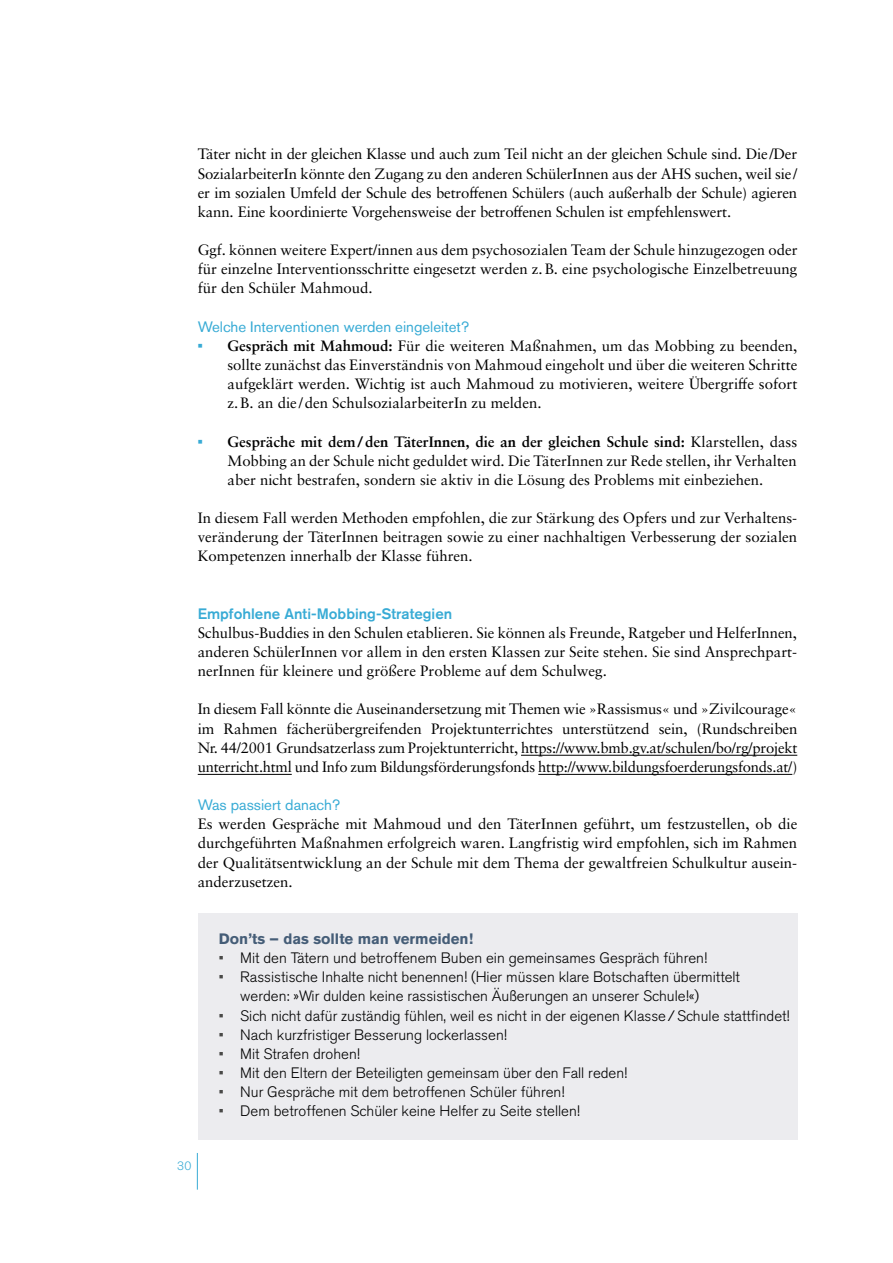
<style>
.page{position:relative;width:893px;height:1263px;background:#fff}
.page>*{position:absolute;margin:0;border:0;box-sizing:border-box;transform-origin:0 0}
.Lauftext{font:15px/19.2px "Sabon LT Pro";color:#000;text-align:justify}
.t1{font:300 15px/19.2px "Akzidenz Grotesk Pro";color:#000}
.Überschrift_4_ohne_Nummer{font:15px "Akzidenz Grotesk Pro";color:#38abd5}
.Überschrift_3_ohne_Nummer{font:500 15px "Akzidenz Grotesk Pro";color:#38abd5}
.Infokasten_Tipp_Überschrift{font:700 15px "Akzidenz Grotesk Pro";color:#455d77}
.t2{font:300 12px "Akzidenz Grotesk Pro";color:#38abd5}
.s1{font-family:"Akzidenz Grotesk Pro";font-weight:700;color:#38abd5}
.s2{font-weight:700}
.s3{font-weight:400;color:#494948}
</style>
<div class="page">
<hr style="left:197px;top:1153px;width:1px;height:36px;background:#38abd5">
<hr style="left:521px;top:755px;width:276px;height:1px;background:#000">
<hr style="left:198px;top:774px;width:94px;height:1px;background:#000">
<hr style="left:538px;top:774px;width:254px;height:1px;background:#000">
<div style="left:198px;top:914px;width:599px;height:53px;background:#ececef"></div>
<div style="left:198px;top:958px;width:599px;height:66px;background:#ececef"></div>
<div style="left:198px;top:1016px;width:599px;height:46px;background:#ececef"></div>
<div style="left:198px;top:1054px;width:599px;height:47px;background:#ececef"></div>
<div style="left:198px;top:1092px;width:599px;height:47px;background:#ececef"></div>
<p class="Lauftext" style="left:198px;top:144px;width:601px">Täter nicht in der gleichen Klasse und auch zum Teil nicht an der gleichen Schule sind. Die/Der SozialarbeiterIn könnte den Zugang zu den anderen SchülerInnen aus der AHS suchen, weil sie/ er im sozialen Umfeld der Schule des betroffenen Schülers (auch außerhalb der Schule) agieren kann. Eine koordinierte Vorgehensweise der betroffenen Schulen ist empfehlenswert.</p>
<p class="Lauftext" style="left:198px;top:240px;width:601px">Ggf. können weitere Expert/innen aus dem psychosozialen Team der Schule hinzugezogen oder für einzelne Interventionsschritte eingesetzt werden z.B. eine psychologische Einzelbetreuung für den Schüler Mahmoud.</p>
<p class="Überschrift_4_ohne_Nummer" style="left:198px;top:317px;width:273px">Welche Interventionen werden eingeleitet?</p>
<p class="Lauftext" style="left:227px;top:336px;width:571px;text-indent:-30px"><span class="s1">•</span> <span class="s2">Gespräch mit Mahmoud:</span> Für die weiteren Maßnahmen, um das Mobbing zu beenden, sollte zunächst das Einverständnis von Mahmoud eingeholt und über die weiteren Schritte aufgeklärt werden. Wichtig ist auch Mahmoud zu motivieren, weitere Übergriffe sofort z.B. an die /den SchulsozialarbeiterIn zu melden.</p>
<p class="Lauftext" style="left:227px;top:431px;width:571px;text-indent:-30px"><span class="s1">•</span> <span class="s2">Gespräche mit dem/den TäterInnen, die an der gleichen Schule sind:</span> Klarstellen, dass Mobbing an der Schule nicht geduldet wird. Die TäterInnen zur Rede stellen, ihr Verhalten aber nicht bestrafen, sondern sie aktiv in die Lösung des Problems mit einbeziehen.</p>
<p class="Lauftext" style="left:198px;top:508px;width:601px">In diesem Fall werden Methoden empfohlen, die zur Stärkung des Opfers und zur Verhaltens&shy;veränderung der TäterInnen beitragen sowie zu einer nachhaltigen Verbesserung der sozialen Kompetenzen innerhalb der Klasse führen.</p>
<h4 class="Überschrift_3_ohne_Nummer" style="left:198px;top:604px;width:256px">Empfohlene Anti-Mobbing-Strategien</h4>
<p class="Lauftext" style="left:198px;top:623px;width:601px">Schulbus-Buddies in den Schulen etablieren. Sie können als Freunde, Ratgeber und HelferInnen, anderen SchülerInnen vor allem in den ersten Klassen zur Seite stehen. Sie sind Ansprechpart&shy;nerInnen für kleinere und größere Probleme auf dem Schulweg.</p>
<p class="Lauftext" style="left:198px;top:699px;width:601px">In diesem Fall könnte die Auseinandersetzung mit Themen wie »Rassismus« und »Zivilcourage« im Rahmen fächerübergreifenden Projektunterrichtes unterstützend sein, (Rundschreiben Nr. 44/2001 Grundsatzerlass zum Projektunterricht, https://www.bmb.gv.at/schulen/bo/rg/projekt unterricht.html und Info zum Bildungsförderungsfonds http://www.bildungsfoerderungsfonds.at/)</p>
<p class="Überschrift_4_ohne_Nummer" style="left:198px;top:795px;width:144px">Was passiert danach?</p>
<p class="Lauftext" style="left:198px;top:814px;width:601px">Es werden Gespräche mit Mahmoud und den TäterInnen geführt, um festzustellen, ob die durchgeführten Maßnahmen erfolgreich waren. Langfristig wird empfohlen, sich im Rahmen der Qualitätsentwicklung an der Schule mit dem Thema der gewaltfreien Schulkultur ausein&shy;anderzusetzen.</p>
<p class="t2" style="left:177px;top:1158px;width:16px">30</p>
<h4 class="Infokasten_Tipp_Überschrift" style="left:219px;top:929px;width:256px">Don’ts – das sollte man vermeiden!</h4>
<p class="t1" style="left:219px;top:948px;width:490px"><span class="s3">•</span> Mit den Tätern und betroffenem Buben ein gemeinsames Gespräch führen!</p>
<p class="t1" style="left:240px;top:967px;width:501px;text-indent:-21px"><span class="s3">•</span> Rassistische Inhalte nicht benennen! (Hier müssen klare Botschaften übermittelt werden: »Wir dulden keine rassistischen Äußerungen an unserer Schule!«)</p>
<p class="t1" style="left:219px;top:1006px;width:572px"><span class="s3">•</span> Sich nicht dafür zuständig fühlen, weil es nicht in der eigenen Klasse/Schule stattfindet!</p>
<p class="t1" style="left:219px;top:1025px;width:289px"><span class="s3">•</span> Nach kurzfristiger Besserung lockerlassen!</p>
<p class="t1" style="left:219px;top:1044px;width:142px"><span class="s3">•</span> Mit Strafen drohen!</p>
<p class="t1" style="left:219px;top:1063px;width:410px"><span class="s3">•</span> Mit den Eltern der Beteiligten gemeinsam über den Fall reden!</p>
<p class="t1" style="left:219px;top:1082px;width:347px"><span class="s3">•</span> Nur Gespräche mit dem betroffenen Schüler führen!</p>
<p class="t1" style="left:219px;top:1101px;width:362px"><span class="s3">•</span> Dem betroffenen Schüler keine Helfer zu Seite stellen!</p>
</div>
